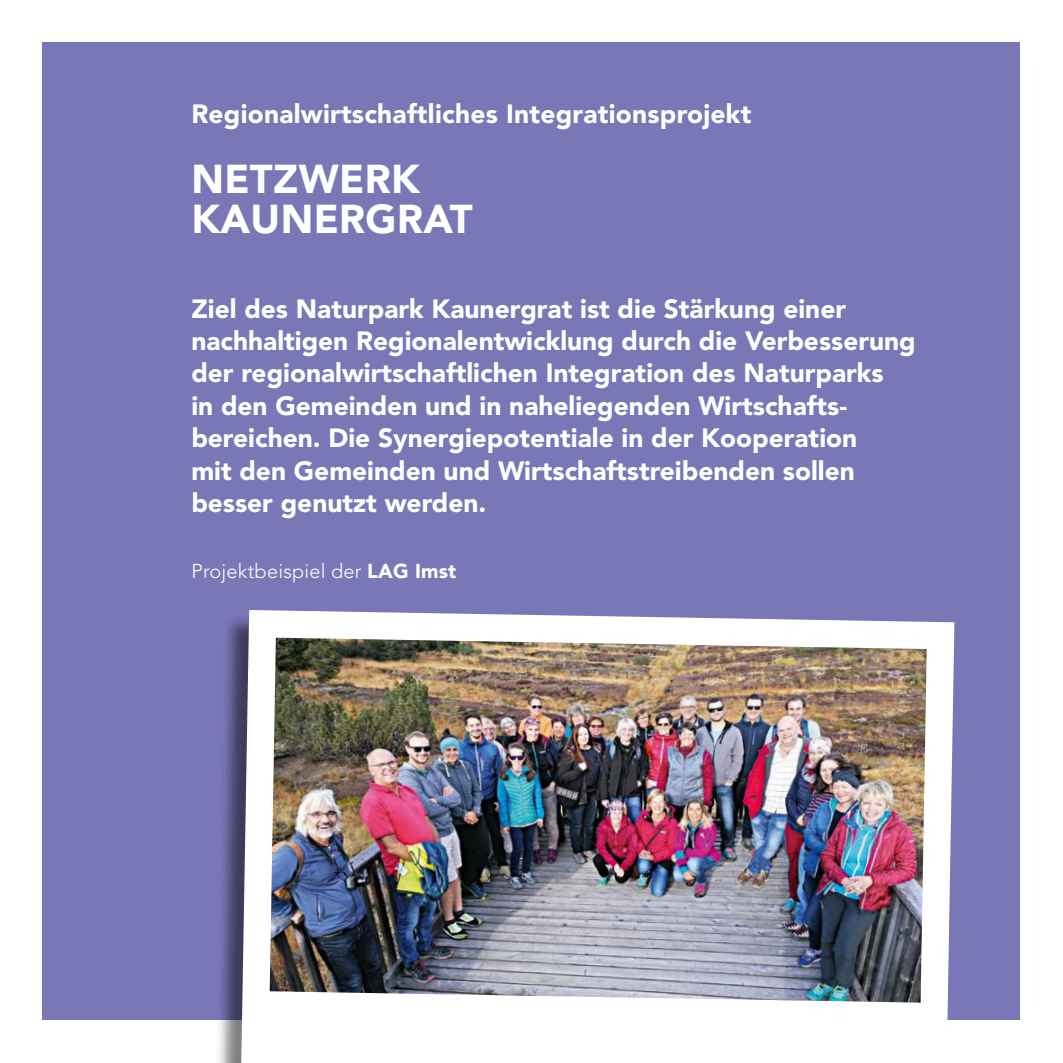
<style>
.page{position:relative;width:1063px;height:1063px;background:#fff}
.page>*{position:absolute;margin:0;border:0;box-sizing:border-box;transform-origin:0 0}
.t1{font:900 40px/40px "Avenir LT Std";letter-spacing:.01em;color:#fff}
.t2{font:900 26.25px/32.5px "Avenir LT Std";color:#fff}
.t3{font:300 20px "Avenir LT Std";letter-spacing:.01em;color:#fff}
.s1{font-weight:900}
</style>
<div class="page">
<div style="left:43px;top:43px;width:977px;height:977px;background:#7a77b6"></div>
<div style="left:213px;top:614px;width:739px;height:449px;background:#000;opacity:.5"></div>
<svg style="left:241px;top:610px;width:713px;height:453px;fill:#fff"></svg>
<img style="left:270px;top:638px;width:657px;height:365px">
<p class="t2" style="left:191px;top:97px;width:562px">Regionalwirtschaftliches Integrationsprojekt</p>
<h1 class="t1" style="left:191px;top:159px;width:283px">NETZWERK<br>KAUNERGRAT</h1>
<p class="t2" style="left:191px;top:292px;width:726px">Ziel des Naturpark Kaunergrat ist die Stärkung einer nachhaltigen Regionalentwicklung durch die Verbesserung der regionalwirtschaftlichen Integration des Naturparks<br>in den Gemeinden und in naheliegenden Wirtschafts&shy;bereichen. Die Synergiepotentiale in der Kooperation<br>mit den Gemeinden und Wirtschaftstreibenden sollen besser genutzt werden.</p>
<p class="t3" style="left:191px;top:559px;width:267px">Projektbeispiel der <span class="s1">LAG Imst</span></p>
</div>
